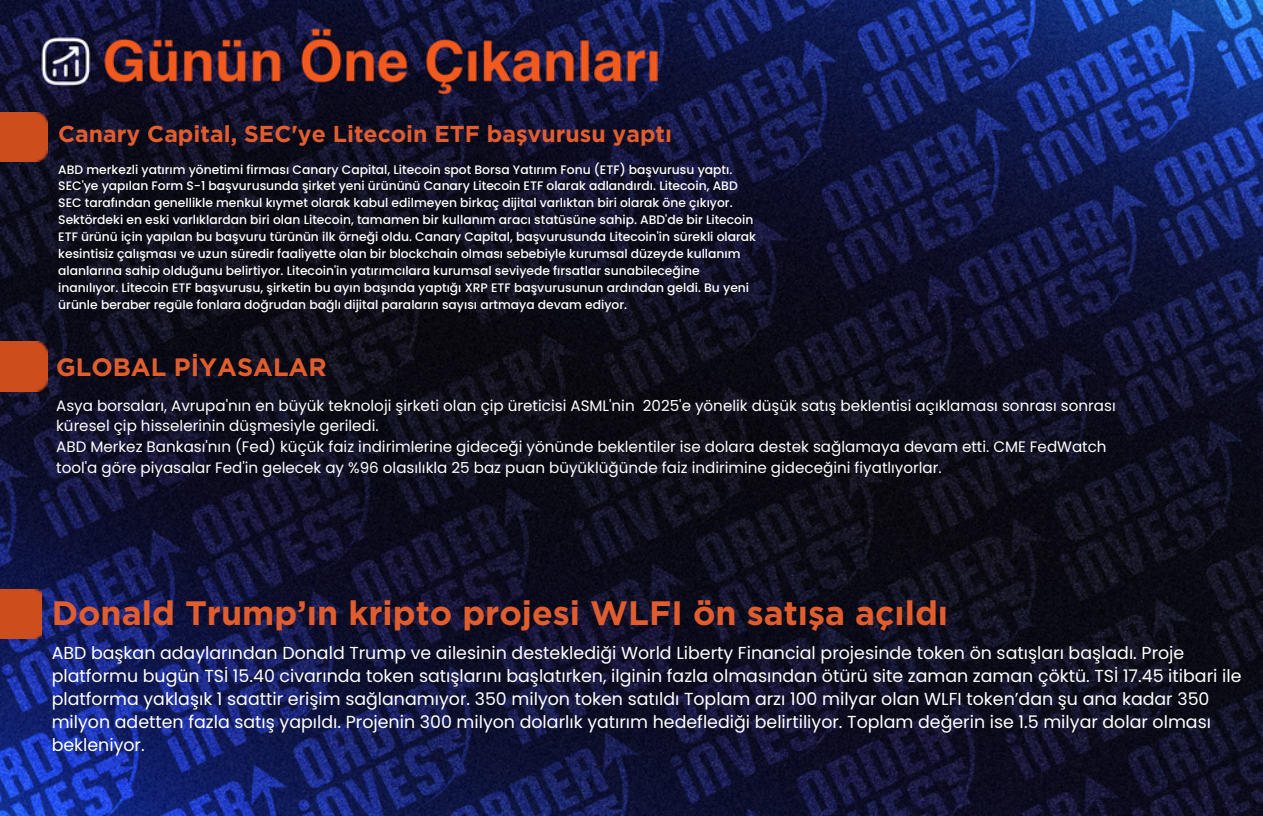
<style>
.page{position:relative;width:1263px;height:816px;background:#fff}
.page>*{position:absolute;margin:0;border:0;box-sizing:border-box;transform-origin:0 0}
.t1{font:700 33.8px "Gotham";color:#e25d2e}
.t2{font:700 25.2px "Gotham";color:#e25d2e}
.t3{font:700 23px "Gotham";color:#e25d2e}
.t4{font:17.4px/23.2px "Poppins";color:#fff}
.t5{font:15.2px/20.8px "Poppins";color:#fff}
.t6{font:500 12.4px/17px "Poppins";color:#fff}
</style>
<div class="page">
<img style="left:0;top:0;width:1263px;height:816px">
<div style="left:0;top:112px;width:48px;height:50px;background:#cc4e1d"></div>
<div style="left:0;top:342px;width:48px;height:49px;background:#cc4e1d"></div>
<div style="left:0;top:589px;width:42px;height:50px;background:#cc4e1d"></div>
<h4 class="t3" style="left:58px;top:120px;width:615px">Canary Capital, SEC'ye Litecoin ETF başvurusu yaptı</h4>
<h5 class="t6" style="left:58px;top:161px;width:699px">ABD merkezli yatırım yönetimi firması Canary Capital, Litecoin spot Borsa Yatırım Fonu (ETF) başvurusu yaptı.<br>SEC'ye yapılan Form S-1 başvurusunda şirket yeni ürününü Canary Litecoin ETF olarak adlandırdı. Litecoin, ABD SEC tarafından genellikle menkul kıymet olarak kabul edilmeyen birkaç dijital varlıktan biri olarak öne çıkıyor.<br>Sektördeki en eski varlıklardan biri olan Litecoin, tamamen bir kullanım aracı statüsüne sahip. ABD'de bir Litecoin ETF ürünü için yapılan bu başvuru türünün ilk örneği oldu. Canary Capital, başvurusunda Litecoin'in sürekli olarak kesintisiz çalışması ve uzun süredir faaliyette olan bir blockchain olması sebebiyle kurumsal düzeyde kullanım alanlarına sahip olduğunu belirtiyor. Litecoin'in yatırımcılara kurumsal seviyede fırsatlar sunabileceğine inanılıyor. Litecoin ETF başvurusu, şirketin bu ayın başında yaptığı XRP ETF başvurusunun ardından geldi. Bu yeni ürünle beraber regüle fonlara doğrudan bağlı dijital paraların sayısı artmaya devam ediyor.</h5>
<h1 class="t2" style="left:56px;top:352px;width:272px">GLOBAL PİYASALAR</h1>
<h2 class="t5" style="left:56px;top:395px;width:1061px">Asya borsaları, Avrupa'nın en büyük teknoloji şirketi olan çip üreticisi ASML'nin 2025'e yönelik düşük satış beklentisi açıklaması sonrası sonrası küresel çip hisselerinin düşmesiyle geriledi.<br>ABD Merkez Bankası'nın (Fed) küçük faiz indirimlerine gideceği yönünde beklentiler ise dolara destek sağlamaya devam etti. CME FedWatch tool'a göre piyasalar Fed'in gelecek ay %96 olasılıkla 25 baz puan büyüklüğünde faiz indirimine gideceğini fiyatlıyorlar.</h2>
<p class="t1" style="left:52px;top:592px;width:898px">Donald Trump’ın kripto projesi WLFI ön satışa açıldı</p>
<p class="t4" style="left:52px;top:641px;width:1191px">ABD başkan adaylarından Donald Trump ve ailesinin desteklediği World Liberty Financial projesinde token ön satışları başladı. Proje platformu bugün TSİ 15.40 civarında token satışlarını başlatırken, ilginin fazla olmasından ötürü site zaman zaman çöktü. TSİ 17.45 itibari ile platforma yaklaşık 1 saattir erişim sağlanamıyor. 350 milyon token satıldı Toplam arzı 100 milyar olan WLFI token’dan şu ana kadar 350 milyon adetten fazla satış yapıldı. Projenin 300 milyon dolarlık yatırım hedeflediği belirtiliyor. Toplam değerin ise 1.5 milyar dolar olması bekleniyor.</p>
</div>
